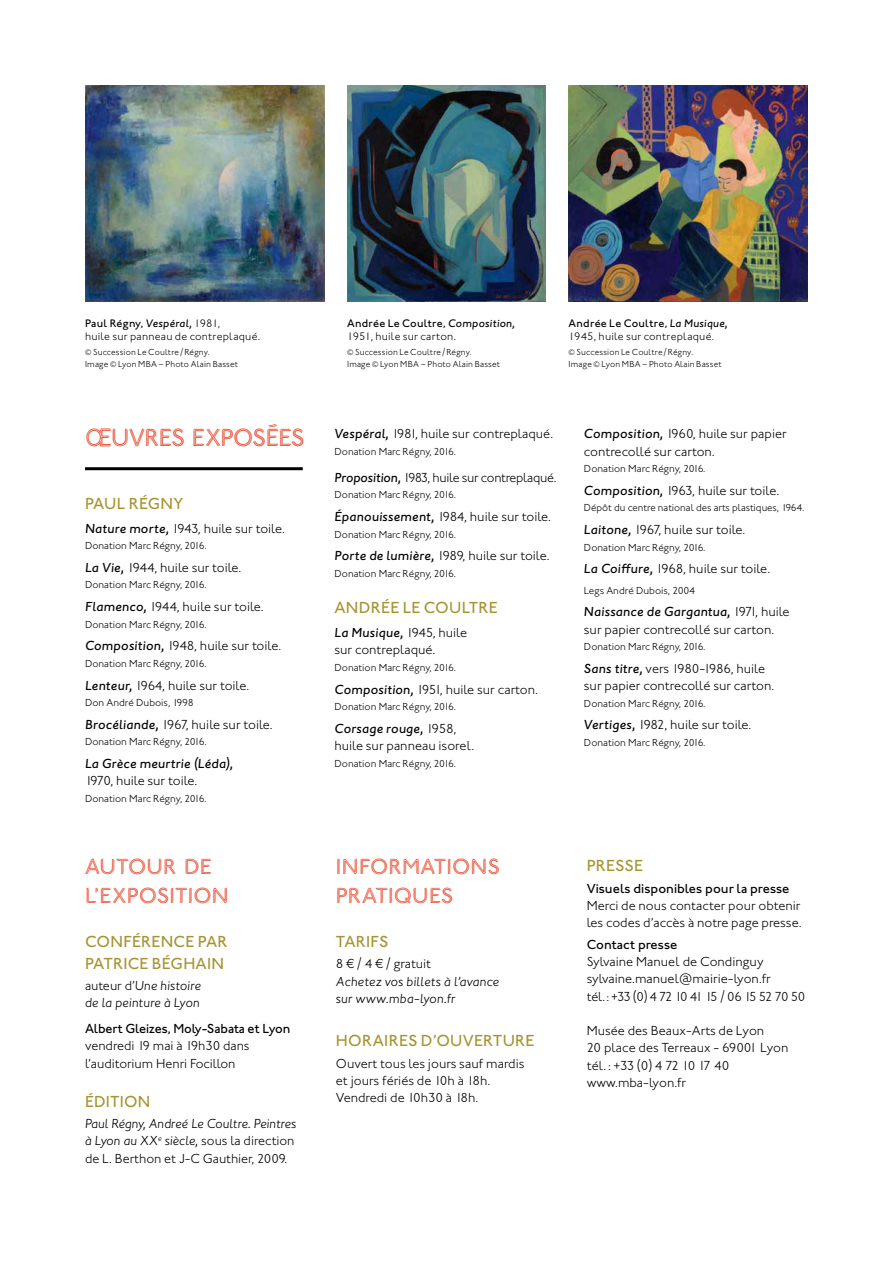
<style>
.page{position:relative;width:893px;height:1263px;background:#fff}
.page>*{position:absolute;margin:0;border:0;box-sizing:border-box;transform-origin:0 0}
.t1{font:25.5px "Johnston ITC MBAL Medium";letter-spacing:-.03em;color:#ea4d33;scale:.96 1}
.t2{font:22.5px/29.2px "Johnston ITC MBAL Medium";letter-spacing:.005em;color:#ea4d33}
.t3{font:500 16.5px/21.8px "Johnston ITC";letter-spacing:.01em;color:#a69431}
.t4{font:300 13.5px/17.2px "Johnston ITC";color:#000}
.t5{font:italic 300 13.5px/17.2px "Johnston ITC Pro";letter-spacing:.005em;color:#000}
.t6{font:italic 500 13.5px "Johnston ITC Pro";letter-spacing:.015em;color:#000}
.t7{font:500 13.5px "Johnston ITC";letter-spacing:-.005em;color:#000}
.t8{font:300 13.5px "Johnston ITC";letter-spacing:-.02em;color:#000}
.t9{font:300 11.25px/13.5px "Johnston ITC";letter-spacing:.02em;color:#000}
.t10{font:300 10.5px "Johnston ITC";color:#000}
.t11{font:300 9px/12px "Johnston ITC";letter-spacing:.02em;color:#000}
.s1{font-weight:500}
.s2{font-family:"Johnston ITC Pro";font-weight:500;font-style:italic}
.s3{font-family:"Johnston ITC";font-style:normal}
.s4{font-family:"Johnston ITC";font-weight:300;font-style:normal}
</style>
<div class="page">
<hr style="left:85px;top:467px;width:218px;height:3px;background:#000">
<img style="left:569px;top:85px;width:239px;height:216px">
<img style="left:347px;top:85px;width:199px;height:216px">
<img style="left:85px;top:85px;width:239px;height:216px">
<p class="t9" style="left:85px;top:316px;width:177px"><span class="s1">Paul Régny,</span> <span class="s2">Vespéral,</span> 1981,<br>huile sur panneau de contreplaqué.</p>
<p class="t11" style="left:85px;top:346px;width:155px">© Succession Le Coultre/Régny.<br>Image © Lyon MBA – Photo Alain Basset</p>
<h1 class="t1" style="left:85px;top:423px;width:230px">ŒUVRES EXPOSÉES</h1>
<p class="t3" style="left:85px;top:492px;width:100px">PAUL RÉGNY</p>
<p class="t4" style="left:85px;top:519px;width:201px"><span class="s2">Nature morte,</span> 1943, huile sur toile.</p>
<p class="t10" style="left:85px;top:539px;width:123px">Donation Marc Régny, 2016.</p>
<p class="t4" style="left:85px;top:559px;width:158px"><span class="s2">La Vie,</span> 1944, huile sur toile.</p>
<p class="t10" style="left:85px;top:579px;width:123px">Donation Marc Régny, 2016.</p>
<p class="t4" style="left:85px;top:598px;width:180px"><span class="s2">Flamenco,</span> 1944, huile sur toile.</p>
<p class="t10" style="left:85px;top:618px;width:123px">Donation Marc Régny, 2016.</p>
<p class="t4" style="left:85px;top:637px;width:198px"><span class="s2">Composition,</span> 1948, huile sur toile.</p>
<p class="t10" style="left:85px;top:657px;width:123px">Donation Marc Régny, 2016.</p>
<p class="t4" style="left:85px;top:676px;width:166px"><span class="s2">Lenteur,</span> 1964, huile sur toile.</p>
<p class="t10" style="left:85px;top:696px;width:110px">Don André Dubois, 1998</p>
<p class="t4" style="left:85px;top:716px;width:189px"><span class="s2">Brocéliande,</span> 1967, huile sur toile.</p>
<p class="t10" style="left:85px;top:736px;width:123px">Donation Marc Régny, 2016.</p>
<p class="t6" style="left:85px;top:756px;width:150px">La Grèce meurtrie (Léda),</p>
<p class="t4" style="left:85px;top:772px;width:114px">1970, huile sur toile.</p>
<p class="t10" style="left:85px;top:792px;width:123px">Donation Marc Régny, 2016.</p>
<h2 class="t2" style="left:85px;top:852px;width:145px">AUTOUR DE<br>L’EXPOSITION</h2>
<p class="t3" style="left:85px;top:930px;width:144px">CONFÉRENCE PAR<br>PATRICE BÉGHAIN</p>
<p class="t5" style="left:85px;top:977px;width:118px"><span class="s3">auteur d’</span>Une histoire de la peinture à Lyon</p>
<p class="t7" style="left:85px;top:1021px;width:207px">Albert Gleizes, Moly-Sabata et Lyon</p>
<p class="t4" style="left:85px;top:1037px;width:166px">vendredi 19 mai à 19h30 dans l’auditorium Henri Focillon</p>
<p class="t3" style="left:85px;top:1090px;width:67px">ÉDITION</p>
<p class="t5" style="left:85px;top:1115px;width:213px">Paul Régny, Andreé Le Coultre. Peintres à Lyon au XX<sup>e</sup> siècle, <span class="s3">sous la direction</span></p>
<p class="t4" style="left:85px;top:1149px;width:204px">de L. Berthon et J-C Gauthier, 2009.</p>
<p class="t9" style="left:347px;top:316px;width:169px"><span class="s1">Andrée Le Coultre,</span> <span class="s2">Composition,<br></span>1951, huile sur carton.</p>
<p class="t11" style="left:347px;top:346px;width:155px">© Succession Le Coultre/Régny.<br>Image © Lyon MBA – Photo Alain Basset</p>
<p class="t9" style="left:569px;top:316px;width:160px"><span class="s1">Andrée Le Coultre,</span> <span class="s2">La Musique,<br></span>1945, huile sur contreplaqué.</p>
<p class="t11" style="left:569px;top:346px;width:155px">© Succession Le Coultre/Régny.<br>Image © Lyon MBA – Photo Alain Basset</p>
<p class="t4" style="left:334px;top:425px;width:220px"><span class="s2">Vespéral,</span> 1981, huile sur contreplaqué.</p>
<p class="t10" style="left:334px;top:445px;width:123px">Donation Marc Régny, 2016.</p>
<p class="t8" style="left:334px;top:469px;width:224px"><span class="s2">Proposition,</span> 1983, huile sur contreplaqué.</p>
<p class="t10" style="left:334px;top:489px;width:123px">Donation Marc Régny, 2016.</p>
<p class="t4" style="left:334px;top:508px;width:218px"><span class="s2">Épanouissement,</span> 1984, huile sur toile.</p>
<p class="t10" style="left:334px;top:528px;width:123px">Donation Marc Régny, 2016.</p>
<p class="t4" style="left:334px;top:547px;width:217px"><span class="s2">Porte de lumière,</span> 1989, huile sur toile.</p>
<p class="t10" style="left:334px;top:567px;width:123px">Donation Marc Régny, 2016.</p>
<p class="t3" style="left:334px;top:597px;width:165px">ANDRÉE LE COULTRE</p>
<p class="t6" style="left:334px;top:625px;width:134px">La Musique, <span class="s4">1945, huile</span></p>
<p class="t4" style="left:334px;top:641px;width:102px">sur contreplaqué.</p>
<p class="t10" style="left:334px;top:661px;width:123px">Donation Marc Régny, 2016.</p>
<p class="t4" style="left:334px;top:680px;width:205px"><span class="s2">Composition,</span> 1951, huile sur carton.</p>
<p class="t10" style="left:334px;top:700px;width:123px">Donation Marc Régny, 2016.</p>
<p class="t6" style="left:334px;top:720px;width:124px">Corsage rouge, <span class="s4">1958,</span></p>
<p class="t4" style="left:334px;top:737px;width:141px">huile sur panneau isorel.</p>
<p class="t10" style="left:334px;top:757px;width:123px">Donation Marc Régny, 2016.</p>
<p class="t4" style="left:584px;top:425px;width:204px"><span class="s2">Composition,</span> 1960, huile sur papier contrecollé sur carton.</p>
<p class="t10" style="left:584px;top:462px;width:123px">Donation Marc Régny, 2016.</p>
<p class="t4" style="left:584px;top:482px;width:197px"><span class="s2">Composition,</span> 1963, huile sur toile.</p>
<p class="t10" style="left:584px;top:502px;width:222px">Dépôt du centre national des arts plastiques, 1964.</p>
<p class="t4" style="left:584px;top:521px;width:163px"><span class="s2">Laitone,</span> 1967, huile sur toile.</p>
<p class="t10" style="left:584px;top:541px;width:123px">Donation Marc Régny, 2016.</p>
<p class="t4" style="left:584px;top:560px;width:188px"><span class="s2">La Coiffure,</span> 1968, huile sur toile.</p>
<p class="t10" style="left:584px;top:584px;width:113px">Legs André Dubois, 2004</p>
<p class="t6" style="left:584px;top:604px;width:207px">Naissance de Gargantua, <span class="s4">1971, huile</span></p>
<p class="t4" style="left:584px;top:620px;width:192px">sur papier contrecollé sur carton.</p>
<p class="t10" style="left:584px;top:640px;width:123px">Donation Marc Régny, 2016.</p>
<p class="t4" style="left:584px;top:660px;width:192px"><span class="s2">Sans titre,</span> vers 1980-1986, huile sur papier contrecollé sur carton.</p>
<p class="t10" style="left:584px;top:697px;width:123px">Donation Marc Régny, 2016.</p>
<p class="t4" style="left:584px;top:716px;width:169px"><span class="s2">Vertiges,</span> 1982, huile sur toile.</p>
<p class="t10" style="left:584px;top:736px;width:123px">Donation Marc Régny, 2016.</p>
<h2 class="t2" style="left:336px;top:852px;width:166px">INFORMATIONS<br>PRATIQUES</h2>
<p class="t3" style="left:336px;top:930px;width:54px">TARIFS</p>
<p class="t4" style="left:336px;top:955px;width:97px">8 ¤ / 4 ¤ / gratuit</p>
<p class="t5" style="left:336px;top:972px;width:165px">Achetez vos billets à l’avance sur www.mba-lyon.fr</p>
<p class="t3" style="left:336px;top:1030px;width:200px">HORAIRES D’OUVERTURE</p>
<p class="t4" style="left:336px;top:1055px;width:190px">Ouvert tous les jours sauf mardis et jours fériés de 10h à 18h.<br>Vendredi de 10h30 à 18h.</p>
<p class="t3" style="left:587px;top:855px;width:58px">PRESSE</p>
<p class="t7" style="left:587px;top:880px;width:204px">Visuels disponibles pour la presse</p>
<p class="t4" style="left:587px;top:897px;width:216px">Merci de nous contacter pour obtenir les codes d’accès à notre page presse.</p>
<p class="t7" style="left:587px;top:936px;width:92px">Contact presse</p>
<p class="t4" style="left:587px;top:953px;width:220px">Sylvaine Manuel de Condinguy sylvaine.manuel@mairie-lyon.fr<br>tél.: +33 (0) 4 72 10 41 15 / 06 15 52 70 50</p>
<p class="t4" style="left:587px;top:1022px;width:203px">Musée des Beaux-Arts de Lyon<br>20 place des Terreaux - 69001 Lyon tél. : +33 (0) 4 72 10 17 40 www.mba-lyon.fr</p>
</div>
